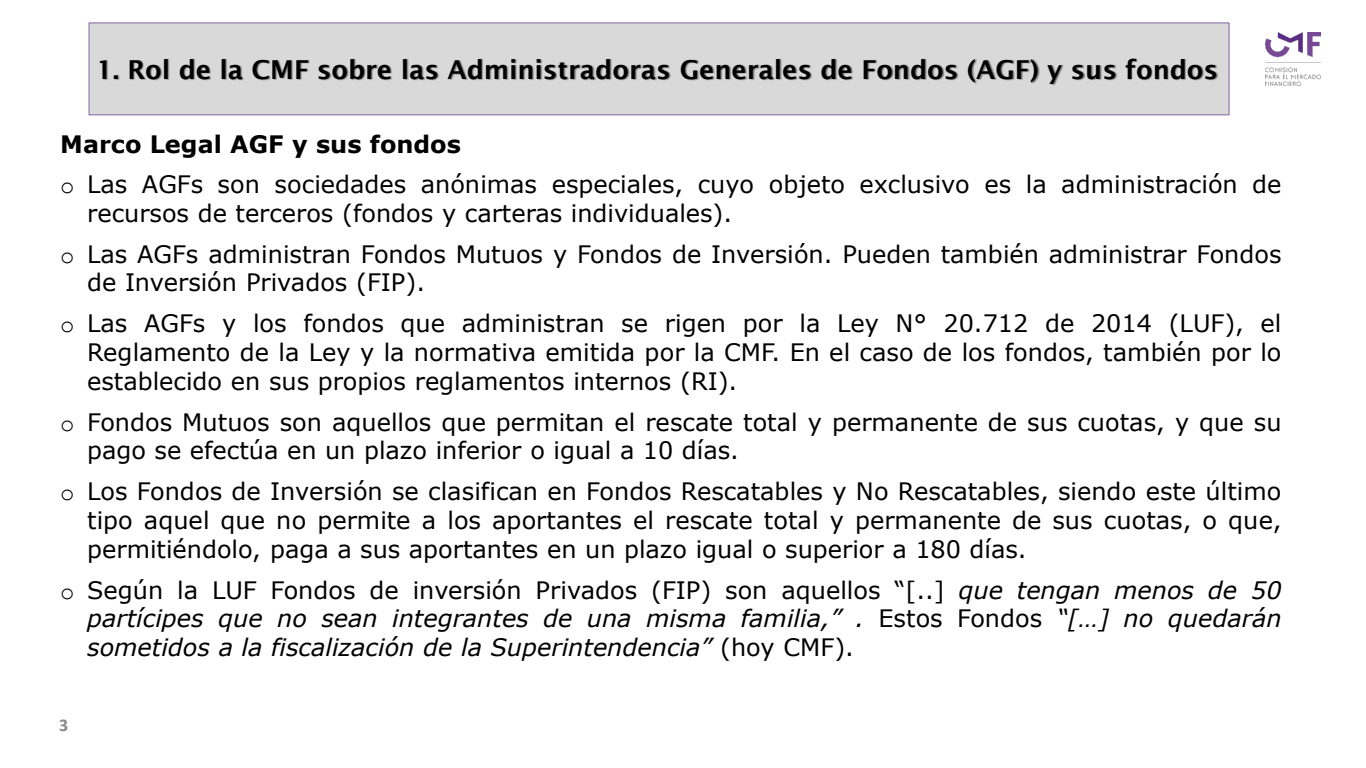
<style>
.page{position:relative;width:1366px;height:768px;background:#fff}
.page>*{position:absolute;margin:0;border:0;box-sizing:border-box;transform-origin:0 0}
.t1{font:600 26px "Lucida Sans";color:#000}
.t2{font:24px/28.8px "Verdana";color:#000}
.t3{font:italic 24px/28.8px "Verdana";color:#000;text-align:justify}
.t4{font:700 18px "Calibri";color:#898989}
.s1{font-weight:700}
.s2{font-family:"Courier New"}
.s3{font-family:"Courier New";font-style:normal}
.s4{font-style:normal}
</style>
<div class="page">
<img style="left:1265px;top:32px;width:56px;height:54px">
<div style="left:89px;top:23px;width:1140px;height:92px;background:#d9d9d9;border:1px solid #8064a2"></div>
<img style="left:88px;top:45px;width:3px;height:58px">
<img style="left:100px;top:60px;width:8px;height:20px">
<img style="left:114px;top:58px;width:995px;height:27px">
<img style="left:1109px;top:45px;width:121px;height:58px">
<p class="t1" style="left:96px;top:55px;width:1123px">1. Rol de la CMF sobre las Administradoras Generales de Fondos (AGF) y sus fondos</p>
<p class="t2" style="left:60px;top:125px;width:1223px;line-height:39.6px"><span class="s1">Marco Legal AGF y sus fondos<br></span><span class="s2">o</span> Las AGFs son sociedades anónimas especiales, cuyo objeto exclusivo es la administración de</p>
<p class="t2" style="left:60px;top:193px;width:1223px;line-height:40.8px;text-indent:27px">recursos de terceros (fondos y carteras individuales).<br><span class="s2">o</span> Las AGFs administran Fondos Mutuos y Fondos de Inversión. Pueden también administrar Fondos</p>
<p class="t2" style="left:60px;top:262px;width:1223px;line-height:40.8px;text-indent:27px">de Inversión Privados (FIP).<br><span class="s2">o</span> Las AGFs y los fondos que administran se rigen por la Ley N° 20.712 de 2014 (LUF), el</p>
<p class="t2" style="left:87px;top:338px;width:1196px">Reglamento de la Ley y la normativa emitida por la CMF. En el caso de los fondos, también por lo establecido en sus propios reglamentos internos (RI).</p>
<p class="t2" style="left:87px;top:407px;width:1196px;text-indent:-27px"><span class="s2">o</span> Fondos Mutuos son aquellos que permitan el rescate total y permanente de sus cuotas, y que su pago se efectúa en un plazo inferior o igual a 10 días.</p>
<p class="t2" style="left:87px;top:477px;width:1196px;text-align:justify;text-indent:-27px"><span class="s2">o</span> Los Fondos de Inversión se clasifican en Fondos Rescatables y No Rescatables, siendo este último tipo aquel que no permite a los aportantes el rescate total y permanente de sus cuotas, o que, permitiéndolo, paga a sus aportantes en un plazo igual o superior a 180 días.</p>
<p class="t3" style="left:87px;top:575px;width:1196px;text-indent:-27px"><span class="s3">o</span> <span class="s4">Según la LUF Fondos de inversión Privados (FIP) son aquellos “[..]</span> que tengan menos de 50 partícipes que no sean integrantes de una misma familia,” . <span class="s4">Estos Fondos</span> “[…] no quedarán sometidos a la fiscalización de la Superintendencia” <span class="s4">(hoy CMF).</span></p>
<p class="t4" style="left:59px;top:712px;width:11px">3</p>
</div>
